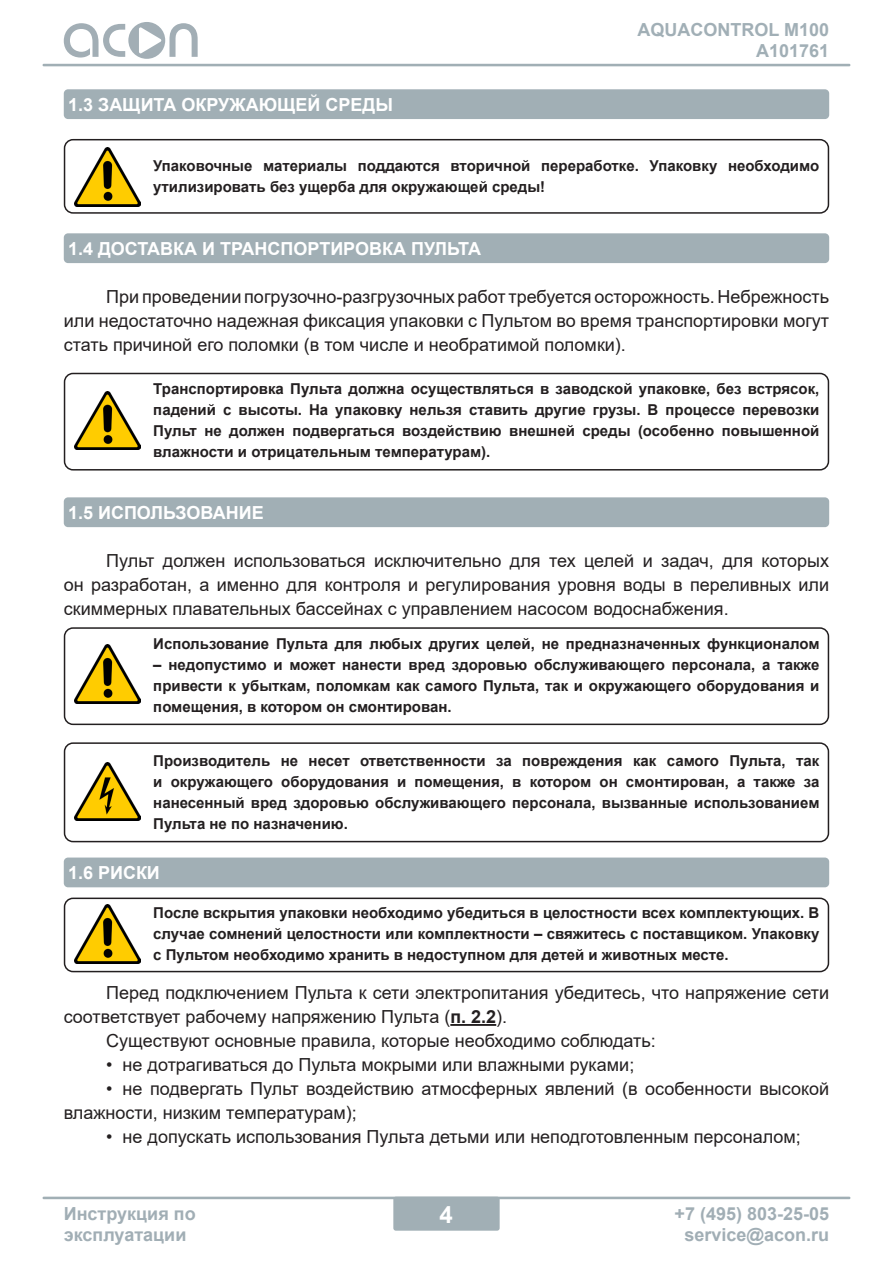
<style>
.page{position:relative;width:893px;height:1263px;background:#fff}
.page>*{position:absolute;margin:0;border:0;box-sizing:border-box;transform-origin:0 0}
.t1{font:700 24px "Arial";color:#fff}
.t2{font:18px/24px "Arial";color:#231f20;text-align:justify}
.t3{font:700 18px "Arial";color:#fff}
.t4{font:700 18px/21px "Arial";color:#a1aeb5}
.t5{font:700 18px/21px "Arial";color:#a1afb6;text-align:right}
.t6{font:700 15px/21px "Arial";color:#231f20;text-align:justify}
.s1{font-weight:700}
.s2{color:#fff}
</style>
<div class="page">
<hr style="left:43px;top:1197px;width:807px;height:2px;background:#a1afb5">
<hr style="left:43px;top:64px;width:807px;height:2px;background:#a1afb5">
<svg style="left:64px;top:22px;width:134px;height:37px"></svg>
<div style="left:393px;top:1197px;width:107px;height:34px;background:#a1afb5;border-radius:3px"></div>
<div style="left:64px;top:89px;width:765px;height:30px;background:#a1afb5;border-radius:4px"></div>
<div style="left:64px;top:233px;width:765px;height:30px;background:#a1afb5;border-radius:4px"></div>
<div style="left:64px;top:497px;width:765px;height:30px;background:#a1afb5;border-radius:4px"></div>
<div style="left:64px;top:857px;width:765px;height:30px;background:#a1afb5;border-radius:4px"></div>
<hr style="left:450px;top:1024px;width:46px;height:2px;background:#231f20">
<div style="left:64px;top:139px;width:765px;height:75px;border:2px solid #231f20;border-radius:9px"></div>
<img style="left:74px;top:148px;width:67px;height:58px">
<div style="left:64px;top:373px;width:765px;height:97px;border:2px solid #231f20;border-radius:9px"></div>
<div style="left:64px;top:742px;width:765px;height:100px;border:2px solid #231f20;border-radius:9px"></div>
<div style="left:64px;top:897px;width:765px;height:75px;border:2px solid #231f20;border-radius:9px"></div>
<div style="left:64px;top:627px;width:765px;height:98px;border:2px solid #231f20;border-radius:9px"></div>
<img style="left:74px;top:391px;width:67px;height:59px">
<img style="left:74px;top:645px;width:67px;height:58px">
<img style="left:74px;top:905px;width:67px;height:58px">
<img style="left:74px;top:762px;width:67px;height:59px">
<p class="t3" style="left:68px;top:92px;width:326px">1.3 ЗАЩИТА ОКРУЖАЮЩЕЙ СРЕДЫ</p>
<p class="t5" style="left:637px;top:20px;width:193px">AQUACONTROL M100<br>А101761</p>
<p class="t6" style="left:153px;top:156px;width:668px">Упаковочные материалы поддаются вторичной переработке. Упаковку необходимо утилизировать без ущерба для окружающей среды!</p>
<p class="t3" style="left:68px;top:236px;width:415px">1.4 ДОСТАВКА И ТРАНСПОРТИРОВКА ПУЛЬТА</p>
<p class="t2" style="left:64px;top:284px;width:767px;text-indent:43px">При проведении погрузочно-разгрузочных работ требуется осторожность. Небрежность или недостаточно надежная фиксация упаковки с Пультом во время транспортировки могут стать причиной его поломки (в том числе и необратимой поломки).</p>
<p class="t6" style="left:153px;top:378px;width:668px">Транспортировка Пульта должна осуществляться в заводской упаковке, без встрясок, падений с высоты. На упаковку нельзя ставить другие грузы. В процессе перевозки Пульт не должен подвергаться воздействию внешней среды (особенно повышенной влажности и отрицательным температурам).</p>
<p class="t3" style="left:68px;top:500px;width:197px">1.5 ИСПОЛЬЗОВАНИЕ</p>
<p class="t2" style="left:64px;top:548px;width:767px;text-indent:43px">Пульт должен использоваться исключительно для тех целей и задач, для которых он разработан, а именно для контроля и регулирования уровня воды в переливных или скиммерных плавательных бассейнах с управлением насосом водоснабжения.</p>
<p class="t6" style="left:153px;top:633px;width:668px">Использование Пульта для любых других целей, не предназначенных функционалом</p>
<p class="t6" style="left:153px;top:654px;width:668px">– недопустимо и может нанести вред здоровью обслуживающего персонала, а также привести к убыткам, поломкам как самого Пульта, так и окружающего оборудования и помещения, в котором он смонтирован.</p>
<p class="t6" style="left:153px;top:750px;width:668px">Производитель не несет ответственности за повреждения как самого Пульта, так и окружающего оборудования и помещения, в котором он смонтирован, а также за нанесенный вред здоровью обслуживающего персонала, вызванные использованием Пульта не по назначению.</p>
<p class="t3" style="left:68px;top:860px;width:93px">1.6 РИСКИ</p>
<p class="t6" style="left:153px;top:902px;width:668px">После вскрытия упаковки необходимо убедиться в целостности всех комплектующих. В случае сомнений целостности или комплектности – свяжитесь с поставщиком. Упаковку с Пультом необходимо хранить в недоступном для детей и животных месте.</p>
<p class="t2" style="left:64px;top:980px;width:767px;text-indent:43px">Перед подключением Пульта к сети электропитания убедитесь, что напряжение сети соответствует рабочему напряжению Пульта (<span class="s1">п. 2.2</span>).</p>
<p class="t2" style="left:106px;top:1028px;width:551px">Существуют основные правила, которые необходимо соблюдать:</p>
<p class="t2" style="left:106px;top:1052px;width:530px">•<span class="s2">_</span>не дотрагиваться до Пульта мокрыми или влажными руками;</p>
<p class="t2" style="left:64px;top:1076px;width:767px;text-indent:43px">•<span class="s2">_</span>не подвергать Пульт воздействию атмосферных явлений (в особенности высокой влажности, низким температурам);</p>
<p class="t2" style="left:106px;top:1124px;width:696px">•<span class="s2">_</span>не допускать использования Пульта детьми или неподготовленным персоналом;</p>
<h1 class="t1" style="left:439px;top:1197px;width:15px">4</h1>
<p class="t4" style="left:64px;top:1203px;width:133px">Инструкция по эксплуатации</p>
<p class="t4" style="left:675px;top:1203px;width:156px;line-height:21.6px;text-align:center">+7 (495) 803-25-05 service@acon.ru</p>
</div>
